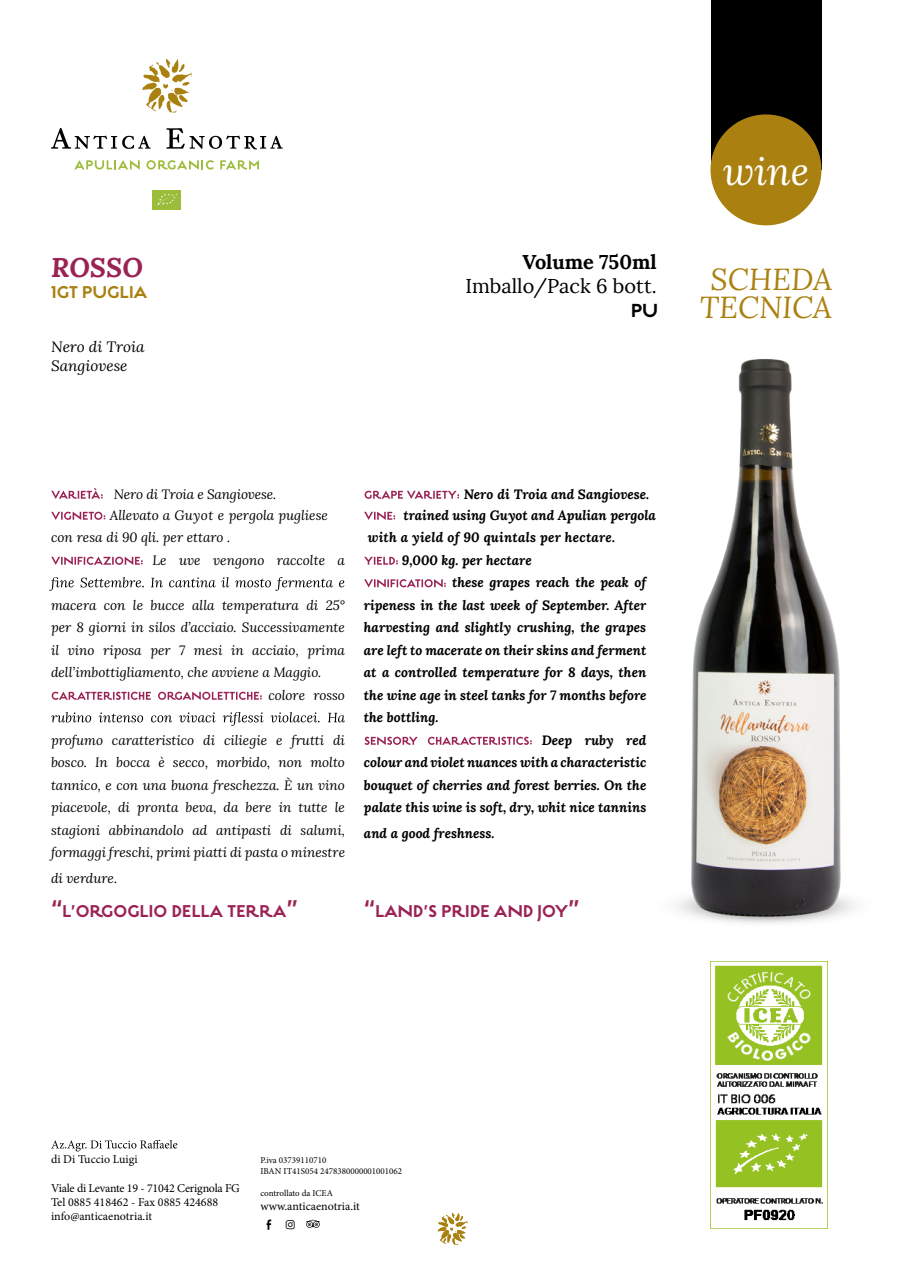
<style>
.page{position:relative;width:910px;height:1280px;background:#fff}
.page>*{position:absolute;margin:0;border:0;box-sizing:border-box;transform-origin:0 0}
.t1{font:italic 38.85px "Lora";color:#fff}
.t2{font:italic 30.45px/28.2px "Lora";color:#aa8111;text-align:center}
.t3{font:italic 700 27px "Lora";color:#9a2354}
.t4{font:19.95px "Lora";color:#000}
.t5{font:700 19.95px "Lora";color:#000}
.t6{font:700 19.95px "Estilo Pro";color:#000}
.t7{font:700 18px "Estilo Pro";letter-spacing:.01em;color:#9a2354}
.t8{font:700 18px "Estilo Pro";letter-spacing:.005em;color:#aa8111}
.t9{font:16.5px "Social Media Circled";color:#000}
.t10{font:italic 15px/18.1px "Lora";color:#000}
.t11{font:italic 13.5px/22.5px "Lora";color:#000}
.t12{font:italic 700 13.5px/21px "Lora";color:#000}
.t13{font:12px/14.4px "Minion Pro";color:#000}
.t14{font:9px/10.8px "Minion Pro";color:#000}
.s1{font-size:25.5px}
</style>
<div class="page">
<svg style="left:51px;top:128px;width:100px;height:21px"></svg>
<svg style="left:166px;top:128px;width:117px;height:21px"></svg>
<svg style="left:142px;top:59px;width:50px;height:54px"></svg>
<svg style="left:74px;top:160px;width:66px;height:10px"></svg>
<svg style="left:146px;top:160px;width:68px;height:10px"></svg>
<svg style="left:220px;top:160px;width:39px;height:10px"></svg>
<div style="left:152px;top:190px;width:29px;height:19px;background:#9cbd3b"></div>
<svg style="left:157px;top:194px;width:20px;height:11px"></svg>
<div style="left:710px;top:0;width:111px;height:170px;background:#000"></div>
<div style="left:710px;top:114px;width:111px;height:111px;background:#aa8111;border-radius:50%"></div>
<svg style="left:51px;top:1140px;width:126px;height:11px"></svg>
<svg style="left:306px;top:1220px;width:14px;height:8px"></svg>
<img style="left:710px;top:982px;width:117px;height:247px">
<svg style="left:51px;top:488px;width:52px;height:11px"></svg>
<svg style="left:51px;top:512px;width:54px;height:8px"></svg>
<svg style="left:51px;top:557px;width:92px;height:8px"></svg>
<svg style="left:49px;top:577px;width:295px;height:14px"></svg>
<svg style="left:52px;top:692px;width:210px;height:8px"></svg>
<svg style="left:51px;top:712px;width:294px;height:14px"></svg>
<svg style="left:365px;top:491px;width:94px;height:8px"></svg>
<svg style="left:364px;top:512px;width:31px;height:8px"></svg>
<svg style="left:364px;top:557px;width:34px;height:8px"></svg>
<svg style="left:364px;top:579px;width:82px;height:8px"></svg>
<svg style="left:365px;top:737px;width:138px;height:8px"></svg>
<svg style="left:438px;top:1213px;width:30px;height:32px"></svg>
<img style="left:503px;top:358px;width:352px;height:624px">
<h3 class="t3" style="left:51px;top:249px;width:93px">ROSSO</h3>
<h3 class="t8" style="left:51px;top:280px;width:98px">1GT PUGLIA</h3>
<p class="t10" style="left:51px;top:338px;width:95px">Nero di Troia<br>Sangiovese</p>
<h3 class="t5" style="left:522px;top:247px;width:136px">Volume 750ml</h3>
<h3 class="t4" style="left:465px;top:274px;width:193px">Imballo/Pack 6 bott.</h3>
<h3 class="t6" style="left:631px;top:297px;width:28px">PU</h3>
<h1 class="t1" style="left:723px;top:145px;width:87px">wine</h1>
<h2 class="t2" style="left:700px;top:264px;width:134px">SCHEDA<br>TECNICA</h2>
<p class="t11" style="left:110px;top:483px;width:220px;line-height:21px">Nero di Troia e Sangiovese.<br>Allevato a Guyot e pergola pugliese</p>
<p class="t11" style="left:153px;top:526px;width:194px;text-indent:-101px">con resa di 90 qli. per ettaro .<br>Le uve vengono raccolte a</p>
<p class="t11" style="left:51px;top:593px;width:296px">macera con le bucce alla temperatura di 25°</p>
<p class="t11" style="left:51px;top:616px;width:295px">per 8 giorni in silos d’acciaio. Successivamente</p>
<p class="t11" style="left:51px;top:638px;width:295px">il vino riposa per 7 mesi in acciaio, prima</p>
<p class="t11" style="left:51px;top:661px;width:272px">dell’imbottigliamento, che avviene a Maggio.</p>
<p class="t11" style="left:268px;top:683px;width:78px">colore rosso</p>
<p class="t11" style="left:51px;top:728px;width:296px;text-align:justify">profumo caratteristico di ciliegie e frutti di bosco. In bocca è secco, morbido, non molto tannico, e con una buona freschezza. È un vino piacevole, di pronta beva, da bere in tutte le stagioni abbinandolo ad antipasti di salumi, formaggi freschi, primi piatti di pasta o minestre</p>
<p class="t11" style="left:51px;top:866px;width:68px">di verdure.</p>
<h3 class="t7" style="left:51px;top:900px;width:249px"><span class="s1">“</span>L’ORGOGLIO DELLA TERRA<span class="s1">”</span></h3>
<p class="t12" style="left:403px;top:483px;width:254px;text-indent:60px">Nero di Troia and Sangiovese. trained using Guyot and Apulian pergola</p>
<p class="t12" style="left:402px;top:526px;width:215px;line-height:22.5px;text-indent:-34px">with a yield of 90 quintals per hectare.<br>9,000 kg. per hectare</p>
<p class="t12" style="left:452px;top:572px;width:196px">these grapes reach the peak of</p>
<p class="t12" style="left:364px;top:594px;width:284px">ripeness in the last week of September. After</p>
<p class="t12" style="left:364px;top:617px;width:284px">harvesting and slightly crushing, the grapes</p>
<p class="t12" style="left:364px;top:639px;width:284px">are left to macerate on their skins and ferment</p>
<p class="t12" style="left:364px;top:662px;width:284px">at a controlled temperature for 8 days, then</p>
<p class="t12" style="left:364px;top:684px;width:284px">the wine age in steel tanks for 7 months before</p>
<p class="t12" style="left:364px;top:707px;width:76px">the bottling.</p>
<p class="t12" style="left:542px;top:729px;width:106px">Deep ruby red</p>
<p class="t12" style="left:364px;top:752px;width:284px">colour and violet nuances with a characteristic</p>
<p class="t12" style="left:364px;top:774px;width:284px">bouquet of cherries and forest berries. On the</p>
<p class="t12" style="left:364px;top:797px;width:284px">palate this wine is soft, dry, whit nice tannins</p>
<p class="t12" style="left:364px;top:822px;width:132px">and a good freshness.</p>
<h3 class="t7" style="left:364px;top:900px;width:217px"><span class="s1">“</span>LAND’S PRIDE AND JOY<span class="s1">”</span></h3>
<p class="t13" style="left:51px;top:1152px;width:88px">di Di Tuccio Luigi</p>
<p class="t13" style="left:51px;top:1180px;width:190px">Viale di Levante 19 - 71042 Cerignola FG<br>Tel 0885 418462 - Fax 0885 424688 info@anticaenotria.it</p>
<p class="t14" style="left:260px;top:1155px;width:143px">P.iva 03739110710<br>IBAN IT41S054 2478380000001001062</p>
<p class="t14" style="left:260px;top:1187px;width:74px">controllato da ICEA</p>
<p class="t13" style="left:260px;top:1199px;width:101px">www.anticaenotria.it</p>
<p class="t9" style="left:260px;top:1216px;width:40px">Î Ú</p>
</div>
